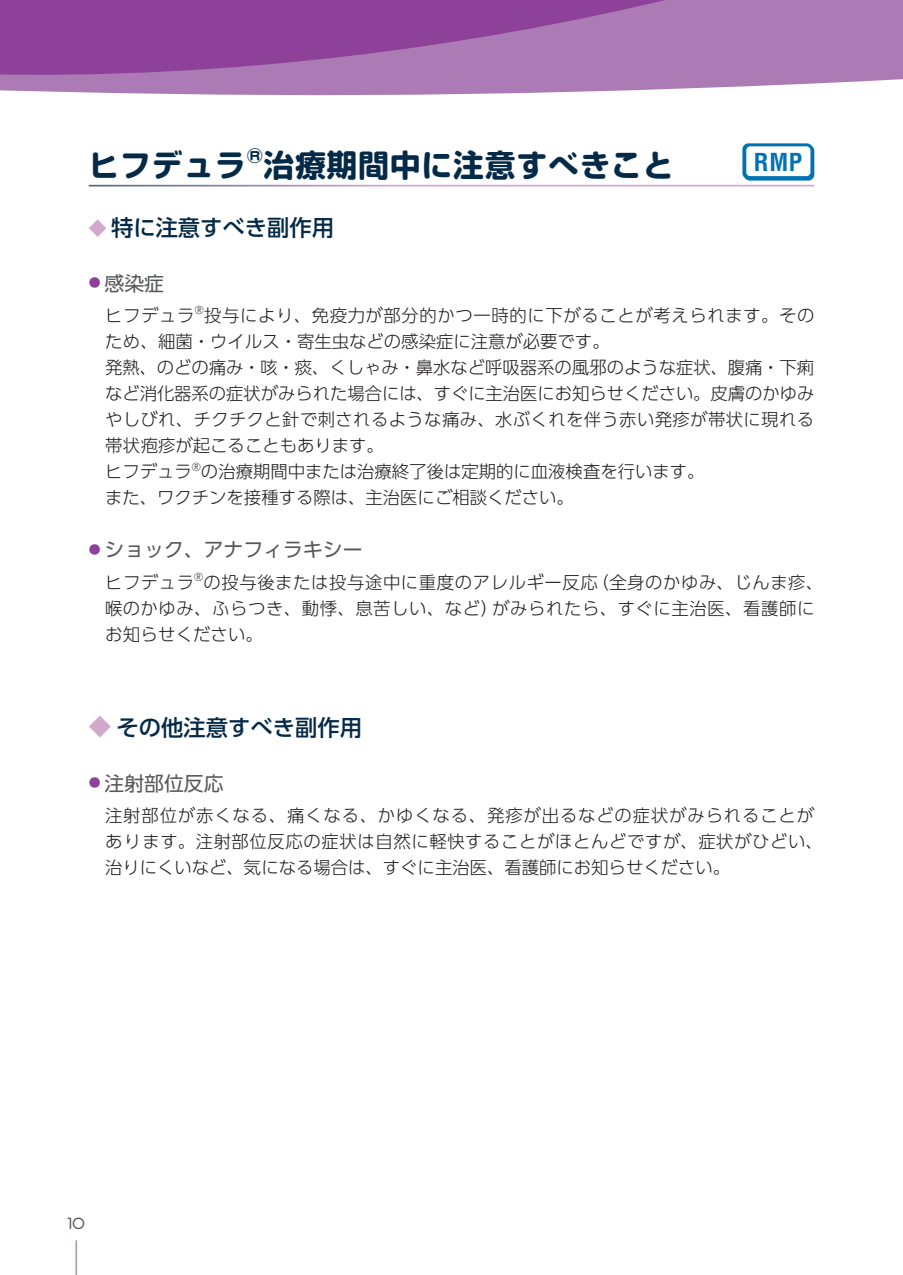
<style>
.page{position:relative;width:903px;height:1275px;background:#fff}
.page>*{position:absolute;margin:0;border:0;box-sizing:border-box;transform-origin:0 0}
.t1{font:700 30.97px "Soft Go Std";letter-spacing:.02em;color:#042a48}
.t2{font:700 condensed 24.15px "Helvetica LT Std";color:#0072b4}
.t3{font:500 22.4px "UD Shin Go Pro";color:#042a48}
.t4{font:19.78px "UD Shin Go Pro";color:#57585a}
.t5{font:300 17.32px/26.1px "UD Shin Go Pro";color:#231f20}
.t6{font:300 17.32px/26.1px "UD Shin Go Pro";letter-spacing:.02em;color:#231f20}
.t7{font:16.1px "BC Alphapipe RB";color:#57585a}
.t8{font:300 10.5px "UD Shin Go Pro";color:#231f20}
.s1{font-size:17.85px;color:#d2a9cd}
.s2{font-weight:300;color:#d2a9cd}
</style>
<div class="page">
<svg style="left:0;top:82px;width:845px;height:14px;fill:#ac7bb5"></svg>
<svg style="left:0;top:0;width:903px;height:82px;background:#9d60a7"></svg>
<svg style="left:742px;top:143px;width:72px;height:38px"></svg>
<hr style="left:75px;top:1240px;width:2px;height:35px;background:#9ea8b3">
<h1 class="t1" style="left:89px;top:144px;width:587px">ヒフデュラ<sup>®</sup>治療期間中に注意すべきこと</h1>
<h2 class="t2" style="left:754px;top:147px;width:50px">RMP</h2>
<p class="t3" style="left:89px;top:209px;width:247px"><span class="s1">◆</span> 特に注意すべき副作用</p>
<p class="t4" style="left:89px;top:267px;width:77px"><sup>●</sup> 感染症</p>
<p class="t6" style="left:105px;top:302px;width:91px">ヒフデュラ</p>
<p class="t8" style="left:195px;top:302px;width:11px">®</p>
<p class="t5" style="left:105px;top:302px;width:711px;text-indent:99px">投与により、免疫力が部分的かつ一時的に下がることが考えられます。そのため、細菌・ウイルス・寄生虫などの感染症に注意が必要です。<br>発熱、のどの痛み・咳・痰、くしゃみ・鼻水など呼吸器系の風邪のような症状、腹痛・下痢など消化器系の症状がみられた場合には、すぐに主治医にお知らせください。皮膚のかゆみやしびれ、チクチクと針で刺されるような痛み、水ぶくれを伴う赤い発疹が帯状に現れる帯状疱疹が起こることもあります。<br>ヒフデュラ</p>
<p class="t8" style="left:192px;top:458px;width:11px">®</p>
<p class="t5" style="left:105px;top:458px;width:601px;text-indent:96px">の治療期間中または治療終了後は定期的に血液検査を行います。また、ワクチンを接種する際は、主治医にご相談ください。</p>
<p class="t4" style="left:89px;top:534px;width:275px"><sup>●</sup> ショック、アナフィラキシー</p>
<p class="t6" style="left:105px;top:568px;width:719px">ヒフデュラ<sup>®</sup>の投与後または投与途中に重度のアレルギー反応（全身のかゆみ、じんま疹、喉のかゆみ、ふらつき、動悸、息苦しい、など）がみられたら、すぐに主治医、看護師にお知らせください。</p>
<p class="t3" style="left:89px;top:709px;width:275px"><span class="s2">◆</span> その他注意すべき副作用</p>
<p class="t4" style="left:89px;top:767px;width:136px"><sup>●</sup> 注射部位反応</p>
<p class="t6" style="left:105px;top:802px;width:719px">注射部位が赤くなる、痛くなる、かゆくなる、発疹が出るなどの症状がみられることがあります。注射部位反応の症状は自然に軽快することがほとんどですが、症状がひどい、治りにくいなど、気になる場合は、すぐに主治医、看護師にお知らせください。</p>
<p class="t7" style="left:67px;top:1213px;width:19px">10</p>
</div>
